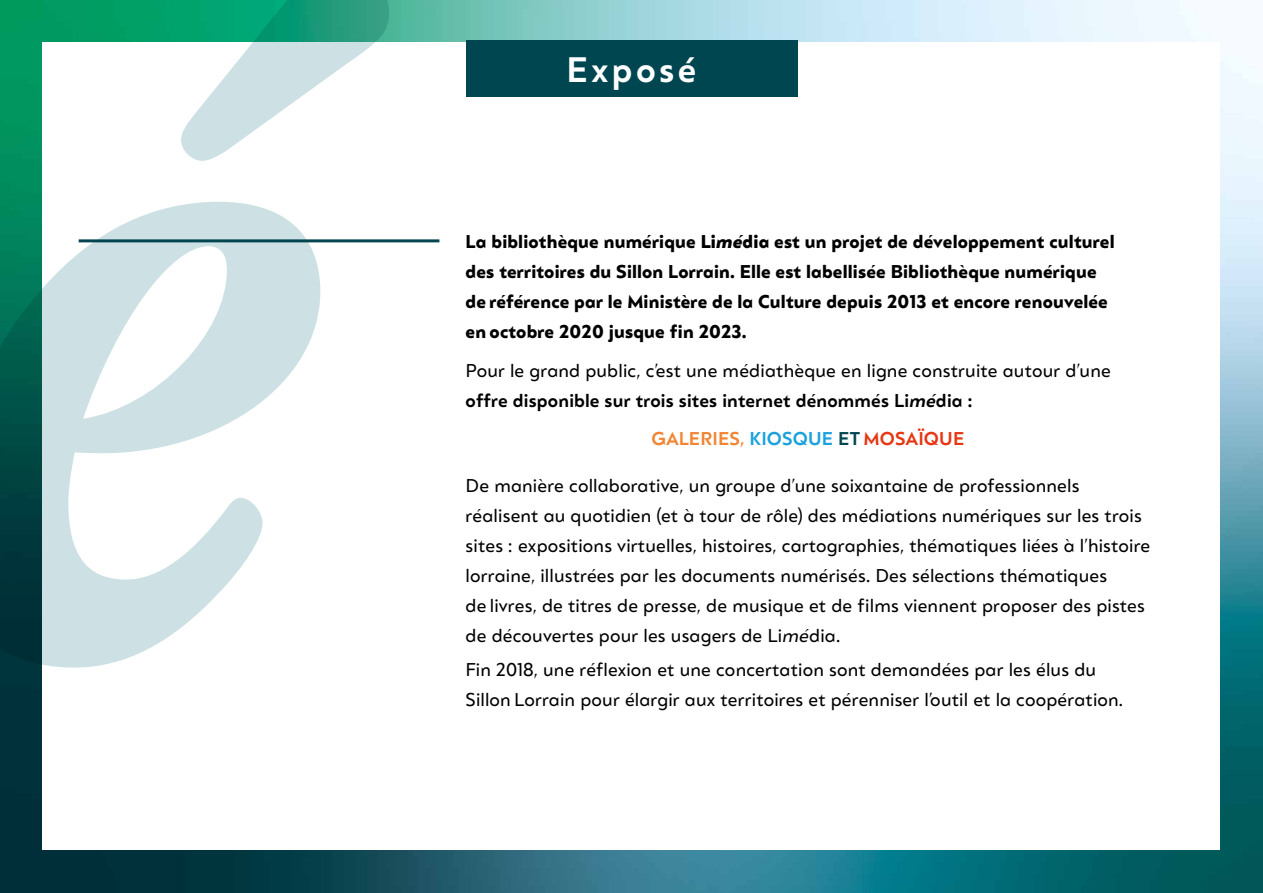
<style>
.page{position:relative;width:1263px;height:893px;background:#fff}
.page>*{position:absolute;margin:0;border:0;box-sizing:border-box;transform-origin:0 0}
.t1{font:600 34.35px "Grava";letter-spacing:.1em;color:#fff}
.t2{font:18px/30px "Grava Display";letter-spacing:.01em;color:#000}
.t3{font:900 18px/30px "Grava Display";letter-spacing:.01em;color:#000}
.t4{font:600 18px "Grava Display";letter-spacing:.01em;color:#f18532}
.s1{font-style:inherit}
.s2{font-style:italic}
.s3{font-weight:600}
.s4{font-weight:600;font-style:italic}
.s5{color:#1ba2dd}
.s6{color:#004650}
.s7{color:#e63612}
</style>
<div class="page">
<img style="left:0;top:0;width:1263px;height:893px">
<div style="left:43px;top:43px;width:1177px;height:807px;background:#fff"></div>
<svg style="left:0;top:0;width:389px;height:668px"></svg>
<div style="left:466px;top:40px;width:331px;height:57px;background:#004650"></div>
<hr style="left:79px;top:239px;width:360px;height:3px;background:#004650">
<h1 class="t1" style="left:567px;top:48px;width:131px">Exposé</h1>
<p class="t3" style="left:466px;top:227px;width:650px">La bibliothèque numérique <span class="s1">Li</span><span class="s2">mé</span><span class="s1">dia</span> est un projet de développement culturel des territoires du Sillon Lorrain. Elle est labellisée Bibliothèque numérique de référence par le Ministère de la Culture depuis 2013 et encore renouvelée en octobre 2020 jusque fin 2023.</p>
<p class="t2" style="left:466px;top:355px;width:647px">Pour le grand public, c’est une médiathèque en ligne construite autour d’une <span class="s3">offre disponible sur trois sites internet dénommés Li</span><span class="s4">mé</span><span class="s3">dia :</span></p>
<p class="t4" style="left:652px;top:428px;width:314px">GALERIES, <span class="s5">KIOSQUE</span> <span class="s6">ET</span> <span class="s7">MOSAÏQUE</span></p>
<p class="t2" style="left:466px;top:471px;width:686px">De manière collaborative, un groupe d’une soixantaine de professionnels réalisent au quotidien (et à tour de rôle) des médiations numériques sur les trois sites : expositions virtuelles, histoires, cartographies, thématiques liées à l’histoire lorraine, illustrées par les documents numérisés. Des sélections thématiques<br>de livres, de titres de presse, de musique et de films viennent proposer des pistes de découvertes pour les usagers de Li<span class="s2">mé</span>dia.</p>
<p class="t2" style="left:466px;top:655px;width:659px">Fin 2018, une réflexion et une concertation sont demandées par les élus du<br>Sillon Lorrain pour élargir aux territoires et pérenniser l’outil et la coopération.</p>
</div>
